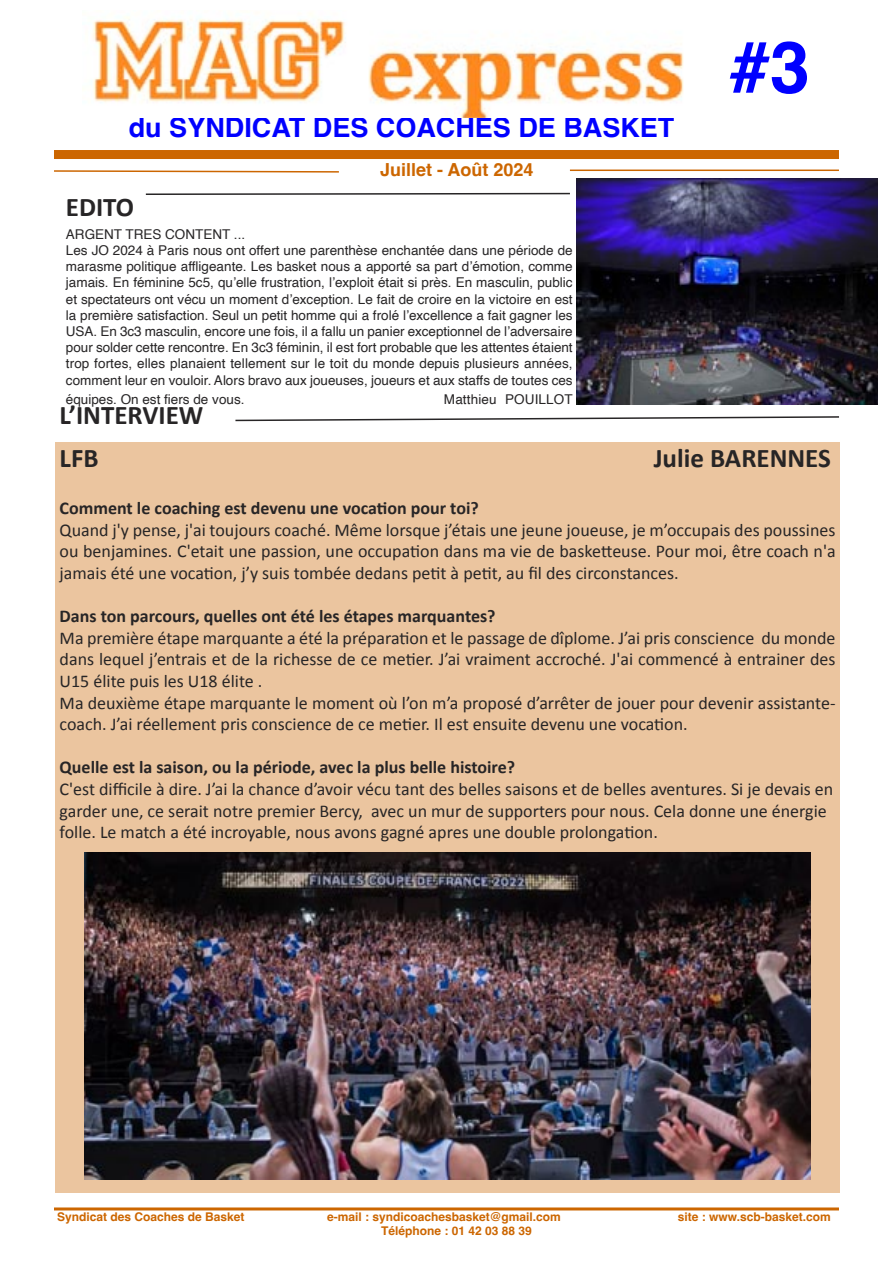
<style>
.page{position:relative;width:893px;height:1263px;background:#fff}
.page>*{position:absolute;margin:0;border:0;box-sizing:border-box;transform-origin:0 0}
.t1{font:700 72px "Helvetica";color:#00f}
.t2{font:700 27px "Calibri";color:#272526}
.t3{font:700 27px "Helvetica";color:#00f}
.t4{font:18px/21.6px "Calibri";color:#272526;text-align:justify}
.t5{font:700 18px "Calibri";color:#272526}
.t6{font:700 18px "Helvetica";color:#c60}
.t7{font:13.5px/16.2px "Helvetica";color:#272526;text-align:justify}
.t8{font:700 12px "Helvetica";color:#c60}
</style>
<div class="page">
<div style="left:55px;top:442px;width:785px;height:751px;background:#ebc59f"></div>
<img style="left:92px;top:13px;width:592px;height:104px">
<div style="left:54px;top:150px;width:785px;height:9px;background:#c60"></div>
<svg style="left:54px;top:170px;width:285px;height:3px"></svg>
<hr style="left:570px;top:170px;width:269px;height:1px;background:#c60">
<hr style="left:54px;top:1207px;width:785px;height:3px;background:#c60">
<svg style="left:145px;top:192px;width:425px;height:3px"></svg>
<svg style="left:235px;top:416px;width:604px;height:6px"></svg>
<img style="left:576px;top:178px;width:302px;height:226px">
<img style="left:85px;top:852px;width:725px;height:327px">
<p class="t3" style="left:129px;top:116px;width:547px">du SYNDICAT DES COACHES DE BASKET</p>
<p class="t6" style="left:380px;top:162px;width:155px">Juillet - Août 2024</p>
<p class="t2" style="left:66px;top:191px;width:70px">EDITO</p>
<p class="t7" style="left:66px;top:227px;width:181px">ARGENT TRES CONTENT ...</p>
<p class="t7" style="left:66px;top:243px;width:508px">Les JO 2024 à Paris nous ont offert une parenthèse enchantée dans une période de marasme politique affligeante. Les basket nous a apporté sa part d’émotion, comme jamais. En féminine 5c5, qu’elle frustration, l’exploit était si près. En masculin, public et spectateurs ont vécu un moment d’exception. Le fait de croire en la victoire en est la première satisfaction. Seul un petit homme qui a frolé l’excellence a fait gagner les USA. En 3c3 masculin, encore une fois, il a fallu un panier exceptionnel de l’adversaire pour solder cette rencontre. En 3c3 féminin, il est fort probable que les attentes étaient trop fortes, elles planaient tellement sur le toit du monde depuis plusieurs années, comment leur en vouloir. Alors bravo aux joueuses, joueurs et aux staffs de toutes ces</p>
<p class="t7" style="left:66px;top:392px;width:180px">équipes. On est fiers de vous.</p>
<p class="t7" style="left:444px;top:392px;width:130px">Matthieu POUILLOT</p>
<p class="t2" style="left:60px;top:398px;width:145px">L’INTERVIEW</p>
<p class="t1" style="left:730px;top:37px;width:82px">#3</p>
<p class="t2" style="left:60px;top:441px;width:40px">LFB</p>
<p class="t2" style="left:654px;top:441px;width:179px">Julie BARENNES</p>
<p class="t5" style="left:60px;top:497px;width:421px">Comment le coaching est devenu une vocation pour toi?</p>
<p class="t4" style="left:60px;top:519px;width:777px">Quand j'y pense, j'ai toujours coaché. Même lorsque j’étais une jeune joueuse, je m’occupais des poussines ou benjamines. C'etait une passion, une occupation dans ma vie de basketteuse. Pour moi, être coach n'a jamais été une vocation, j’y suis tombée dedans petit à petit, au fil des circonstances.</p>
<p class="t5" style="left:60px;top:605px;width:437px">Dans ton parcours, quelles ont été les étapes marquantes?</p>
<p class="t4" style="left:60px;top:627px;width:777px">Ma première étape marquante a été la préparation et le passage de dîplome. J’ai pris conscience du monde dans lequel j’entrais et de la richesse de ce metier. J’ai vraiment accroché. J'ai commencé à entrainer des U15 élite puis les U18 élite .</p>
<p class="t4" style="left:60px;top:692px;width:777px">Ma deuxième étape marquante le moment où l’on m’a proposé d’arrêter de jouer pour devenir assistante&shy;coach. J’ai réellement pris conscience de ce metier. Il est ensuite devenu une vocation.</p>
<p class="t5" style="left:60px;top:756px;width:457px">Quelle est la saison, ou la période, avec la plus belle histoire?</p>
<p class="t4" style="left:60px;top:778px;width:775px;text-align:left">C'est difficile à dire. J’ai la chance d’avoir vécu tant des belles saisons et de belles aventures. Si je devais en garder une, ce serait notre premier Bercy, avec un mur de supporters pour nous. Cela donne une énergie folle. Le match a été incroyable, nous avons gagné apres une double prolongation.</p>
<p class="t8" style="left:57px;top:1212px;width:189px">Syndicat des Coaches de Basket</p>
<p class="t8" style="left:327px;top:1212px;width:235px">e-mail : syndicoachesbasket@gmail.com</p>
<p class="t8" style="left:678px;top:1212px;width:154px">site : www.scb-basket.com</p>
<p class="t8" style="left:381px;top:1226px;width:152px">Téléphone : 01 42 03 88 39</p>
</div>
